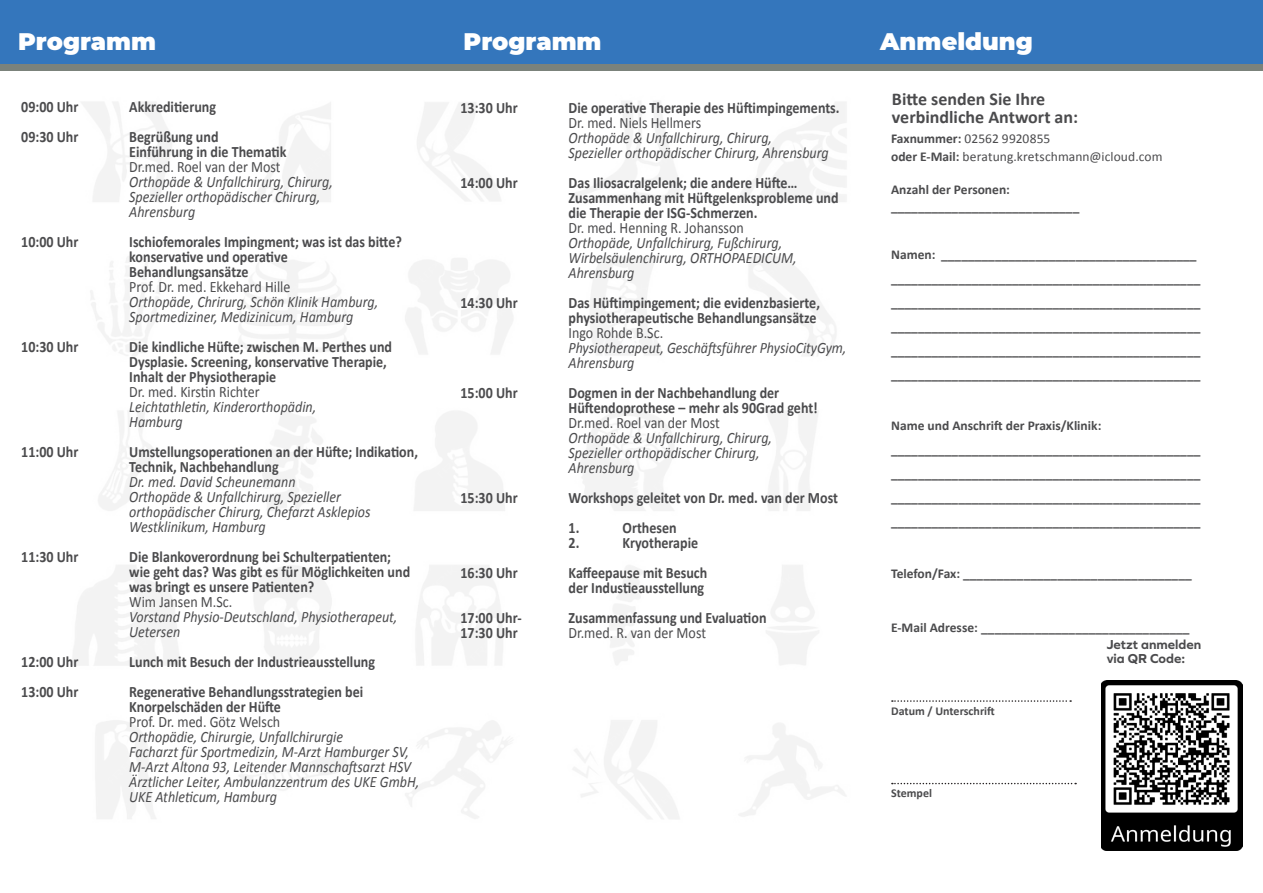
<style>
.page{position:relative;width:1263px;height:893px;background:#fff}
.page>*{position:absolute;margin:0;border:0;box-sizing:border-box;transform-origin:0 0}
.t1{font:900 24px "Montserrat";color:#fff}
.t2{font:700 18px "Calibri";color:#4b4b4d}
.t3{font:700 15.9px/15px "Calibri";color:#4b4b4d;scale:.89 1}
.t4{font:italic 15.9px/15px "Calibri";color:#4b4b4d;scale:.89 1}
.t5{font:15.9px "Calibri";color:#4b4b4d;scale:.89 1}
.t6{font:700 13.5px/16.5px "Calibri";color:#4b4b4d}
.t7{font:13.5px "Calibri";letter-spacing:.01em;color:#4b4b4d}
.t8{font:700 13.5px "Graphie";color:#4b4b4d}
.t9{font:700 12px "Calibri";color:#4b4b4d}
.s1{font-style:normal}
.s2{font-weight:400}
.s3{font-weight:700}
</style>
<div class="page">
<svg style="left:892px;top:700px;width:179px;height:2px"></svg>
<svg style="left:892px;top:783px;width:184px;height:1px"></svg>
<div style="left:0;top:62px;width:1263px;height:9px;background:#7b827b"></div>
<div style="left:0;top:0;width:1263px;height:64px;background:#3476bc"></div>
<img style="left:1101px;top:680px;width:142px;height:170px">
<p class="t1" style="left:18px;top:24px;width:140px">Programm</p>
<p class="t1" style="left:463px;top:23px;width:140px">Programm</p>
<p class="t1" style="left:880px;top:24px;width:154px">Anmeldung</p>
<p class="t3" style="left:21px;top:100px;width:66px">09:00 Uhr</p>
<p class="t3" style="left:129px;top:100px;width:99px">Akkreditierung</p>
<p class="t3" style="left:21px;top:130px;width:66px">09:30 Uhr</p>
<p class="t3" style="left:129px;top:130px;width:102px">Begrüßung und</p>
<p class="t3" style="left:129px;top:145px;width:178px">Einführung in die Thematik</p>
<p class="t5" style="left:129px;top:157px;width:171px">Dr.med. Roel van der Most</p>
<p class="t4" style="left:129px;top:174px;width:230px">Orthopäde &amp; Unfallchirurg, Chirurg,</p>
<p class="t4" style="left:129px;top:189px;width:216px">Spezieller orthopädischer Chirurg,</p>
<p class="t4" style="left:129px;top:204px;width:76px">Ahrensburg</p>
<p class="t3" style="left:21px;top:235px;width:66px">10:00 Uhr</p>
<p class="t3" style="left:129px;top:235px;width:308px">Ischiofemorales Impingment; was ist das bitte?</p>
<p class="t3" style="left:129px;top:250px;width:180px">konservative und operative</p>
<p class="t3" style="left:129px;top:265px;width:136px">Behandlungsansätze</p>
<p class="t4" style="left:129px;top:279px;width:281px"><span class="s1">Prof. Dr. med. Ekkehard Hille<br></span>Orthopäde, Chrirurg, Schön Klinik Hamburg,</p>
<p class="t4" style="left:129px;top:309px;width:253px">Sportmediziner, Medizinicum, Hamburg</p>
<p class="t3" style="left:21px;top:340px;width:66px">10:30 Uhr</p>
<p class="t3" style="left:129px;top:340px;width:297px">Die kindliche Hüfte; zwischen M. Perthes und</p>
<p class="t3" style="left:129px;top:355px;width:291px">Dysplasie. Screening, konservative Therapie,<br>Inhalt der Physiotherapie</p>
<p class="t5" style="left:129px;top:382px;width:148px">Dr. med. Kirstin Richter</p>
<p class="t4" style="left:129px;top:399px;width:212px">Leichtathletin, Kinderorthopädin,</p>
<p class="t4" style="left:129px;top:414px;width:62px">Hamburg</p>
<p class="t3" style="left:21px;top:445px;width:66px">11:00 Uhr</p>
<p class="t3" style="left:129px;top:445px;width:326px">Umstellungsoperationen an der Hüfte; Indikation,</p>
<p class="t3" style="left:129px;top:460px;width:169px">Technik, Nachbehandlung</p>
<p class="t4" style="left:129px;top:474px;width:188px">Dr. med. David Scheunemann</p>
<p class="t4" style="left:129px;top:489px;width:239px">Orthopäde &amp; Unfallchirurg, Spezieller</p>
<p class="t4" style="left:129px;top:504px;width:273px">orthopädischer Chirurg, Chefarzt Asklepios</p>
<p class="t4" style="left:129px;top:519px;width:155px">Westklinikum, Hamburg</p>
<p class="t3" style="left:21px;top:550px;width:66px">11:30 Uhr</p>
<p class="t3" style="left:129px;top:550px;width:296px">Die Blankoverordnung bei Schulterpatienten;</p>
<p class="t3" style="left:129px;top:565px;width:317px">wie geht das? Was gibt es für Möglichkeiten und</p>
<p class="t3" style="left:129px;top:580px;width:209px">was bringt es unsere Patienten?</p>
<p class="t5" style="left:129px;top:592px;width:117px">Wim Jansen M.Sc.</p>
<p class="t4" style="left:129px;top:609px;width:303px">Vorstand Physio-Deutschland, Physiotherapeut,</p>
<p class="t4" style="left:129px;top:624px;width:59px">Uetersen</p>
<p class="t3" style="left:21px;top:655px;width:66px">12:00 Uhr</p>
<p class="t3" style="left:129px;top:655px;width:278px">Lunch mit Besuch der Industrieausstellung</p>
<p class="t3" style="left:21px;top:685px;width:66px">13:00 Uhr</p>
<p class="t3" style="left:129px;top:685px;width:264px">Regenerative Behandlungsstrategien bei</p>
<p class="t3" style="left:129px;top:700px;width:172px">Knorpelschäden der Hüfte</p>
<p class="t5" style="left:129px;top:712px;width:171px">Prof. Dr. med. Götz Welsch</p>
<p class="t4" style="left:129px;top:729px;width:242px">Orthopädie, Chirurgie, Unfallchirurgie</p>
<p class="t4" style="left:129px;top:744px;width:316px">Facharzt für Sportmedizin, M-Arzt Hamburger SV,</p>
<p class="t4" style="left:129px;top:759px;width:318px">M-Arzt Altona 93, Leitender Mannschaftsarzt HSV</p>
<p class="t4" style="left:129px;top:774px;width:327px">Ärztlicher Leiter, Ambulanzzentrum des UKE GmbH,</p>
<p class="t4" style="left:129px;top:789px;width:168px">UKE Athleticum, Hamburg</p>
<p class="t3" style="left:460px;top:101px;width:66px">13:30 Uhr</p>
<p class="t3" style="left:568px;top:101px;width:306px">Die operative Therapie des Hüftimpingements.<br><span class="s2">Dr. med. Niels Hellmers</span></p>
<p class="t4" style="left:568px;top:130px;width:230px">Orthopäde &amp; Unfallchirurg, Chirurg,</p>
<p class="t4" style="left:568px;top:145px;width:294px">Spezieller orthopädischer Chirurg, Ahrensburg</p>
<p class="t3" style="left:460px;top:176px;width:66px">14:00 Uhr</p>
<p class="t3" style="left:568px;top:176px;width:259px">Das Iliosacralgelenk; die andere Hüfte…</p>
<p class="t3" style="left:568px;top:191px;width:305px">Zusammenhang mit Hüftgelenksprobleme und</p>
<p class="t3" style="left:568px;top:206px;width:214px">die Therapie der ISG-Schmerzen.</p>
<p class="t5" style="left:568px;top:218px;width:198px">Dr. med. Henning R. Johansson</p>
<p class="t4" style="left:568px;top:235px;width:242px">Orthopäde, Unfallchirurg, Fußchirurg,</p>
<p class="t4" style="left:568px;top:250px;width:258px">Wirbelsäulenchirurg, ORTHOPAEDICUM,</p>
<p class="t4" style="left:568px;top:265px;width:76px">Ahrensburg</p>
<p class="t3" style="left:460px;top:296px;width:66px">14:30 Uhr</p>
<p class="t3" style="left:568px;top:296px;width:284px">Das Hüftimpingement; die evidenzbasierte,</p>
<p class="t3" style="left:568px;top:311px;width:280px">physiotherapeutische Behandlungsansätze<br><span class="s2">Ingo Rohde B.Sc.</span></p>
<p class="t4" style="left:568px;top:340px;width:314px">Physiotherapeut, Geschäftsführer PhysioCityGym,<br>Ahrensburg</p>
<p class="t3" style="left:460px;top:386px;width:66px">15:00 Uhr</p>
<p class="t3" style="left:568px;top:386px;width:238px">Dogmen in der Nachbehandlung der</p>
<p class="t3" style="left:568px;top:401px;width:282px">Hüftendoprothese – mehr als 90Grad geht!</p>
<p class="t5" style="left:568px;top:413px;width:171px">Dr.med. Roel van der Most</p>
<p class="t4" style="left:568px;top:430px;width:230px">Orthopäde &amp; Unfallchirurg, Chirurg,</p>
<p class="t4" style="left:568px;top:445px;width:216px">Spezieller orthopädischer Chirurg,</p>
<p class="t4" style="left:568px;top:460px;width:76px">Ahrensburg</p>
<p class="t3" style="left:460px;top:491px;width:66px">15:30 Uhr</p>
<p class="t3" style="left:568px;top:491px;width:304px">Workshops geleitet von Dr. med. van der Most</p>
<p class="t3" style="left:568px;top:521px;width:14px">1.</p>
<p class="t3" style="left:622px;top:521px;width:62px">Orthesen</p>
<p class="t3" style="left:568px;top:536px;width:14px">2.</p>
<p class="t3" style="left:622px;top:536px;width:87px">Kryotherapie</p>
<p class="t3" style="left:460px;top:566px;width:66px">16:30 Uhr</p>
<p class="t3" style="left:568px;top:566px;width:157px">Kaffeepause mit Besuch</p>
<p class="t3" style="left:568px;top:581px;width:154px">der Industieausstellung</p>
<p class="t3" style="left:460px;top:611px;width:70px">17:00 Uhr-</p>
<p class="t3" style="left:568px;top:611px;width:224px">Zusammenfassung und Evaluation</p>
<p class="t3" style="left:460px;top:626px;width:66px">17:30 Uhr</p>
<p class="t5" style="left:568px;top:623px;width:156px">Dr.med. R. van der Most</p>
<p class="t2" style="left:892px;top:87px;width:155px">Bitte senden Sie Ihre</p>
<p class="t2" style="left:892px;top:105px;width:188px">verbindliche Antwort an:</p>
<p class="t7" style="left:891px;top:130px;width:161px"><span class="s3">Faxnummer:</span> 02562 9920855</p>
<p class="t7" style="left:891px;top:148px;width:273px"><span class="s3">oder E-Mail:</span> beratung.kretschmann@icloud.com</p>
<p class="t6" style="left:891px;top:181px;width:190px">Anzahl der Personen: ____________________________</p>
<p class="t6" style="left:891px;top:246px;width:307px">Namen: ______________________________________</p>
<p class="t6" style="left:891px;top:270px;width:311px">______________________________________________</p>
<p class="t6" style="left:891px;top:294px;width:311px">______________________________________________</p>
<p class="t6" style="left:891px;top:318px;width:311px">______________________________________________</p>
<p class="t6" style="left:891px;top:342px;width:311px">______________________________________________</p>
<p class="t6" style="left:891px;top:366px;width:311px">______________________________________________</p>
<p class="t6" style="left:891px;top:417px;width:212px">Name und Anschrift der Praxis/Klinik:</p>
<p class="t6" style="left:891px;top:441px;width:311px">______________________________________________</p>
<p class="t6" style="left:891px;top:465px;width:311px">______________________________________________</p>
<p class="t6" style="left:891px;top:489px;width:311px">______________________________________________</p>
<p class="t6" style="left:891px;top:513px;width:311px">______________________________________________</p>
<p class="t6" style="left:891px;top:565px;width:302px">Telefon/Fax: __________________________________</p>
<p class="t6" style="left:891px;top:619px;width:300px">E-Mail Adresse: _______________________________</p>
<p class="t9" style="left:891px;top:703px;width:105px">Datum / Unterschrift</p>
<p class="t9" style="left:891px;top:785px;width:42px">Stempel</p>
<p class="t8" style="left:1107px;top:636px;width:96px">Jetzt anmelden</p>
<p class="t8" style="left:1107px;top:650px;width:80px">via QR Code:</p>
</div>
